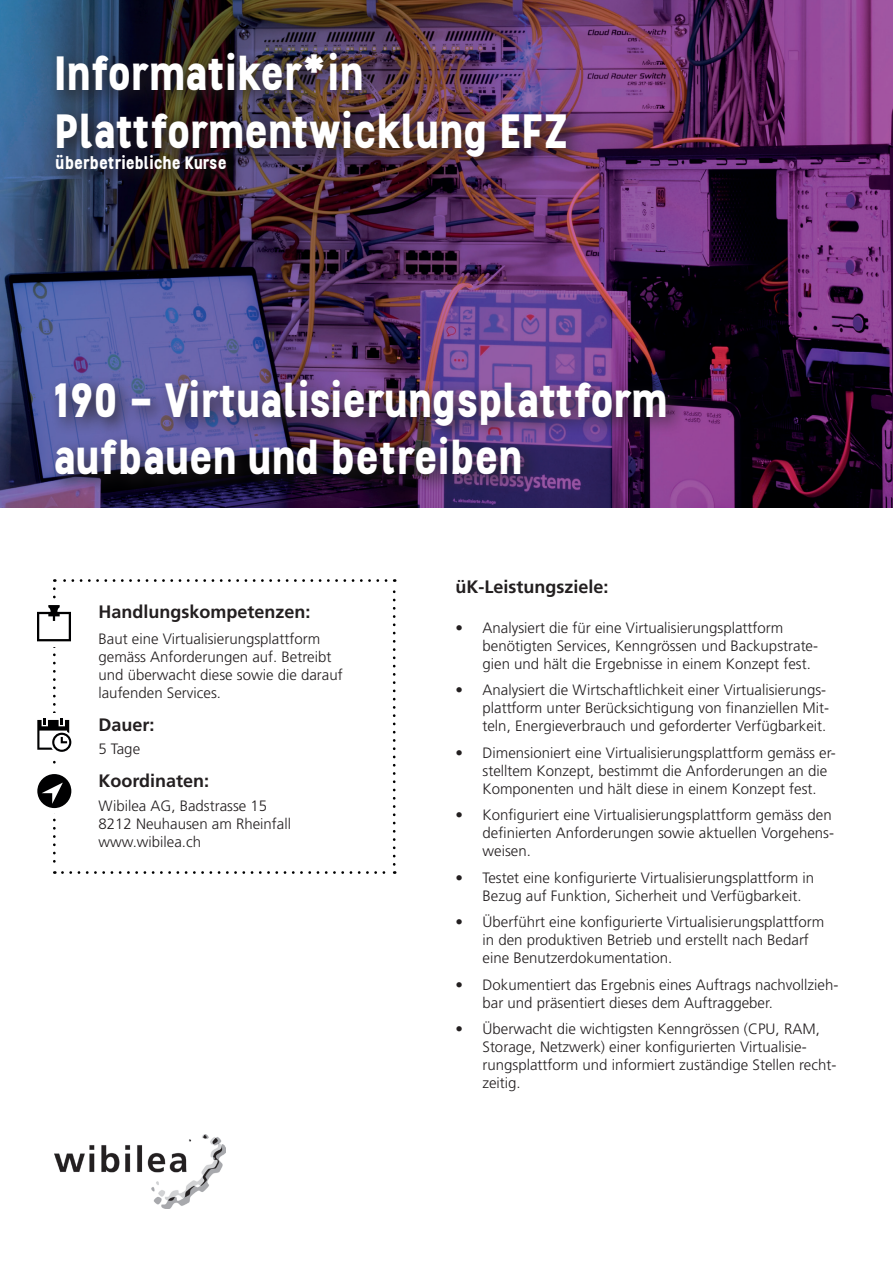
<style>
.page{position:relative;width:893px;height:1263px;background:#fff}
.page>*{position:absolute;margin:0;border:0;box-sizing:border-box;transform-origin:0 0}
.t1{font:700 48px/57.6px "Stellar";color:#fff}
.t2{font:700 18px "Frutiger LT Std";color:#231f20}
.t3{font:700 18px "Stellar";color:#fff}
.t4{font:300 15px/18px "Frutiger LT Std";color:#231f20}
</style>
<div class="page">
<img style="left:0;top:0;width:893px;height:507px">
<svg style="left:37px;top:579px;width:359px;height:295px"></svg>
<img style="left:54px;top:1134px;width:171px;height:75px">
<div style="left:48px;top:372px;width:638px;height:122px;background:#231f20;opacity:.8"></div>
<div style="left:49px;top:46px;width:537px;height:130px;background:#231f20;opacity:.8"></div>
<div style="left:48px;top:147px;width:197px;height:42px;background:#231f20;opacity:.8"></div>
<h1 class="t1" style="left:56px;top:43px;width:516px">Informatiker*in<br>Plattformentwicklung EFZ</h1>
<p class="t3" style="left:56px;top:151px;width:173px">überbetriebliche Kurse</p>
<h1 class="t1" style="left:54px;top:370px;width:617px">190 - Virtualisierungsplattform aufbauen und betreiben</h1>
<p class="t2" style="left:455px;top:576px;width:155px">üK-Leistungsziele:</p>
<p class="t2" style="left:98px;top:601px;width:214px">Handlungskompetenzen:</p>
<p class="t4" style="left:98px;top:630px;width:246px">Baut eine Virtualisierungsplattform gemäss Anforderungen auf. Betreibt und überwacht diese sowie die darauf laufenden Services.</p>
<p class="t4" style="left:482px;top:619px;width:337px;text-indent:-27px">• Analysiert die für eine Virtualisierungsplattform benötigten Services, Kenngrössen und Backupstrate&shy;gien und hält die Ergebnisse in einem Konzept fest.</p>
<p class="t4" style="left:482px;top:681px;width:348px;text-indent:-27px">• Analysiert die Wirtschaftlichkeit einer Virtualisierungs&shy;plattform unter Berücksichtigung von finanziellen Mit&shy;teln, Energieverbrauch und geforderter Verfügbarkeit.</p>
<p class="t4" style="left:482px;top:744px;width:355px;text-indent:-27px">• Dimensioniert eine Virtualisierungsplattform gemäss er&shy;stelltem Konzept, bestimmt die Anforderungen an die<br>Komponenten und hält diese in einem Konzept fest.</p>
<p class="t4" style="left:482px;top:806px;width:353px;text-indent:-27px">• Konfiguriert eine Virtualisierungsplattform gemäss den definierten Anforderungen sowie aktuellen Vorgehens&shy;weisen.</p>
<p class="t4" style="left:482px;top:869px;width:333px;text-indent:-27px">• Testet eine konfigurierte Virtualisierungsplattform in<br>Bezug auf Funktion, Sicherheit und Verfügbarkeit.</p>
<p class="t4" style="left:482px;top:913px;width:343px;text-indent:-27px">• Überführt eine konfigurierte Virtualisierungsplattform in den produktiven Betrieb und erstellt nach Bedarf eine Benutzerdokumentation.</p>
<p class="t4" style="left:482px;top:976px;width:357px;text-indent:-27px">• Dokumentiert das Ergebnis eines Auftrags nachvollzieh&shy;bar und präsentiert dieses dem Auftraggeber.</p>
<p class="t4" style="left:482px;top:1020px;width:355px;text-indent:-27px">• Überwacht die wichtigsten Kenngrössen (CPU, RAM, Storage, Netzwerk) einer konfigurierten Virtualisie&shy;rungsplattform und informiert zuständige Stellen recht&shy;zeitig.</p>
<p class="t2" style="left:98px;top:714px;width:58px">Dauer:</p>
<p class="t4" style="left:98px;top:740px;width:43px">5 Tage</p>
<p class="t2" style="left:98px;top:770px;width:112px">Koordinaten:</p>
<p class="t4" style="left:98px;top:797px;width:194px">Wibilea AG, Badstrasse 15<br>8212 Neuhausen am Rheinfall www.wibilea.ch</p>
</div>
